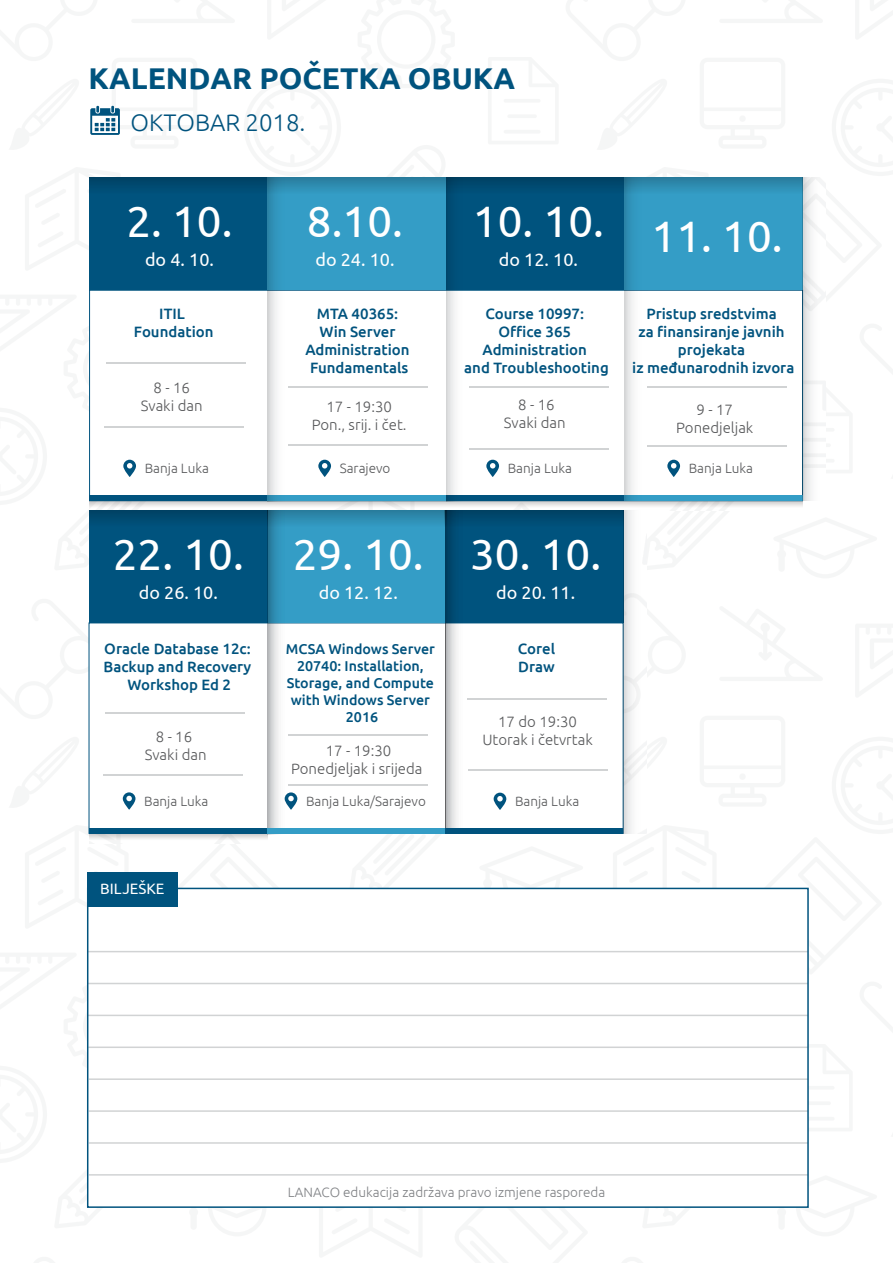
<style>
.page{position:relative;width:893px;height:1263px;background:#fff}
.page>*{position:absolute;margin:0;border:0;box-sizing:border-box;transform-origin:0 0}
.t1{font:43.95px "Ubuntu";color:#fff}
.t2{font:700 30px "Ubuntu";color:#00537e}
.t3{font:300 24px "Ubuntu";color:#00537e}
.t4{font:18px "Ubuntu";color:#fff}
.t5{font:500 15px/18px "Ubuntu";color:#00537e;text-align:center}
.t6{font:300 15px/18px "Ubuntu";color:#58595b;text-align:center}
.t7{font:15px "Ubuntu";color:#fff}
.t8{font:500 14.25px/17.1px "Ubuntu";color:#00537e;text-align:center}
.t9{font:300 13.5px "Ubuntu";color:#58595b}
.t10{font:300 13.5px "Ubuntu";color:#808285}
</style>
<div class="page">
<svg style="left:90px;top:106px;width:30px;height:29px"></svg>
<div style="left:89px;top:290px;width:714px;height:211px;background:#fff;border:1px solid #00537e"></div>
<div style="left:90px;top:178px;width:178px;height:112px;background:#00537e"></div>
<div style="left:268px;top:178px;width:178px;height:112px;background:#349dc6"></div>
<div style="left:446px;top:178px;width:178px;height:112px;background:#00537e"></div>
<div style="left:624px;top:178px;width:178px;height:112px;background:#349dc6"></div>
<svg style="left:90px;top:501px;width:713px;height:9px"></svg>
<div style="left:89px;top:496px;width:179px;height:5px;background:#00537e"></div>
<div style="left:268px;top:496px;width:178px;height:5px;background:#349dc6"></div>
<div style="left:446px;top:496px;width:178px;height:5px;background:#00537e"></div>
<div style="left:624px;top:496px;width:179px;height:5px;background:#349dc6"></div>
<svg style="left:90px;top:178px;width:712px;height:23px"></svg>
<svg style="left:624px;top:178px;width:23px;height:323px"></svg>
<svg style="left:446px;top:178px;width:23px;height:323px"></svg>
<svg style="left:268px;top:178px;width:23px;height:323px"></svg>
<hr style="left:106px;top:362px;width:139px;height:1px;background:#d1d3d4">
<hr style="left:104px;top:426px;width:139px;height:2px;background:#d1d3d4">
<hr style="left:647px;top:387px;width:139px;height:1px;background:#d1d3d4">
<hr style="left:469px;top:386px;width:139px;height:2px;background:#d1d3d4">
<hr style="left:289px;top:387px;width:139px;height:1px;background:#d1d3d4">
<hr style="left:289px;top:444px;width:139px;height:2px;background:#d1d3d4">
<hr style="left:469px;top:448px;width:139px;height:1px;background:#d1d3d4">
<hr style="left:647px;top:445px;width:139px;height:1px;background:#d1d3d4">
<svg style="left:123px;top:460px;width:13px;height:17px"></svg>
<svg style="left:318px;top:460px;width:13px;height:17px"></svg>
<svg style="left:486px;top:460px;width:13px;height:17px"></svg>
<div style="left:267px;top:510px;width:178px;height:113px;background:#349dc6"></div>
<hr style="left:288px;top:734px;width:139px;height:2px;background:#d1d3d4">
<hr style="left:288px;top:784px;width:139px;height:2px;background:#d1d3d4">
<svg style="left:290px;top:792px;width:7px;height:18px"></svg>
<svg style="left:667px;top:460px;width:13px;height:17px"></svg>
<div style="left:89px;top:510px;width:178px;height:113px;background:#00537e"></div>
<div style="left:445px;top:510px;width:178px;height:113px;background:#00537e"></div>
<svg style="left:89px;top:833px;width:178px;height:10px"></svg>
<div style="left:89px;top:828px;width:178px;height:5px;background:#00537e"></div>
<svg style="left:267px;top:534px;width:23px;height:294px"></svg>
<svg style="left:445px;top:534px;width:23px;height:300px"></svg>
<div style="left:803px;top:177px;width:22px;height:324px;background:linear-gradient(to right,#e2e3e4,#fff)"></div>
<hr style="left:105px;top:712px;width:139px;height:2px;background:#d1d3d4">
<hr style="left:104px;top:774px;width:139px;height:1px;background:#d1d3d4">
<hr style="left:468px;top:769px;width:139px;height:1px;background:#d1d3d4">
<svg style="left:123px;top:792px;width:12px;height:18px"></svg>
<hr style="left:88px;top:951px;width:720px;height:1px;background:#d1d3d4">
<hr style="left:88px;top:983px;width:720px;height:1px;background:#d1d3d4">
<hr style="left:88px;top:1015px;width:720px;height:1px;background:#d1d3d4">
<hr style="left:88px;top:1046px;width:720px;height:2px;background:#d1d3d4">
<hr style="left:89px;top:1078px;width:719px;height:2px;background:#d1d3d4">
<hr style="left:89px;top:1110px;width:719px;height:2px;background:#d1d3d4">
<hr style="left:89px;top:1142px;width:719px;height:2px;background:#d1d3d4">
<hr style="left:89px;top:1174px;width:719px;height:1px;background:#d1d3d4">
<div style="left:89px;top:510px;width:179px;height:24px;background:linear-gradient(to bottom,#004366,#005582)"></div>
<svg style="left:268px;top:510px;width:177px;height:24px"></svg>
<div style="left:87px;top:888px;width:722px;height:320px;border:2px solid #00537e"></div>
<svg style="left:623px;top:510px;width:23px;height:324px"></svg>
<hr style="left:467px;top:698px;width:139px;height:1px;background:#d1d3d4">
<svg style="left:494px;top:793px;width:12px;height:17px"></svg>
<div style="left:445px;top:510px;width:179px;height:24px;background:linear-gradient(to bottom,#004265,#005580)"></div>
<div style="left:267px;top:828px;width:179px;height:5px;background:#349dc6"></div>
<div style="left:445px;top:828px;width:178px;height:5px;background:#00537e"></div>
<div style="left:87px;top:872px;width:90px;height:34px;background:#00537e"></div>
<h2 class="t2" style="left:89px;top:60px;width:428px">KALENDAR POČETKA OBUKA</h2>
<h3 class="t3" style="left:130px;top:108px;width:177px">OKTOBAR 2018.</h3>
<h1 class="t1" style="left:307px;top:194px;width:98px">8.10.</h1>
<h1 class="t1" style="left:473px;top:194px;width:133px">10. 10.</h1>
<h1 class="t1" style="left:126px;top:194px;width:108px">2. 10.</h1>
<p class="t4" style="left:145px;top:248px;width:70px">do 4. 10.</p>
<p class="t4" style="left:315px;top:248px;width:81px">do 24. 10.</p>
<p class="t4" style="left:499px;top:248px;width:81px">do 12. 10.</p>
<h1 class="t1" style="left:652px;top:209px;width:133px">11. 10.</h1>
<p class="t5" style="left:134px;top:304px;width:81px">ITIL<br>Foundation</p>
<p class="t5" style="left:632px;top:304px;width:164px">Pristup sredstvima<br>za finansiranje javnih projekata<br>iz međunarodnih izvora</p>
<p class="t5" style="left:305px;top:304px;width:106px">MTA 40365:<br>Win Server<br>Administration<br>Fundamentals</p>
<p class="t5" style="left:464px;top:304px;width:146px">Course 10997:<br>Office 365<br>Administration<br>and Troubleshooting</p>
<p class="t6" style="left:141px;top:378px;width:63px">8 - 16<br>Svaki dan</p>
<p class="t6" style="left:312px;top:397px;width:96px">17 - 19:30<br>Pon., srij. i čet.</p>
<p class="t6" style="left:504px;top:396px;width:63px">8 - 16<br>Svaki dan</p>
<p class="t9" style="left:145px;top:460px;width:66px">Banja Luka</p>
<p class="t9" style="left:340px;top:460px;width:52px">Sarajevo</p>
<p class="t9" style="left:508px;top:460px;width:66px">Banja Luka</p>
<h1 class="t1" style="left:113px;top:527px;width:133px">22. 10.</h1>
<p class="t4" style="left:139px;top:581px;width:81px">do 26. 10.</p>
<h1 class="t1" style="left:293px;top:527px;width:133px">29. 10.</h1>
<p class="t4" style="left:319px;top:581px;width:81px">do 12. 12.</p>
<p class="t5" style="left:104px;top:639px;width:149px">Oracle Database 12c:<br>Backup and Recovery<br>Workshop Ed 2</p>
<p class="t8" style="left:286px;top:640px;width:151px">MCSA Windows Server<br>20740: Installation,<br>Storage, and Compute with Windows Server<br>2016</p>
<p class="t6" style="left:145px;top:727px;width:63px">8 - 16<br>Svaki dan</p>
<p class="t9" style="left:144px;top:793px;width:66px">Banja Luka</p>
<p class="t6" style="left:291px;top:742px;width:133px">17 - 19:30<br>Ponedjeljak i srijeda</p>
<p class="t9" style="left:306px;top:793px;width:121px">Banja Luka/Sarajevo</p>
<p class="t7" style="left:100px;top:879px;width:66px">BILJEŠKE</p>
<h1 class="t1" style="left:470px;top:527px;width:133px">30. 10.</h1>
<p class="t4" style="left:496px;top:581px;width:81px">do 20. 11.</p>
<p class="t5" style="left:518px;top:639px;width:39px;text-align:left">Corel<br>Draw</p>
<p class="t6" style="left:482px;top:712px;width:112px">17 do 19:30<br>Utorak i četvrtak</p>
<p class="t9" style="left:515px;top:793px;width:66px">Banja Luka</p>
<p class="t6" style="left:676px;top:400px;width:79px">9 - 17<br>Ponedjeljak</p>
<p class="t9" style="left:689px;top:460px;width:66px">Banja Luka</p>
<p class="t10" style="left:288px;top:1184px;width:319px">LANACO edukacija zadržava pravo izmjene rasporeda</p>
</div>
